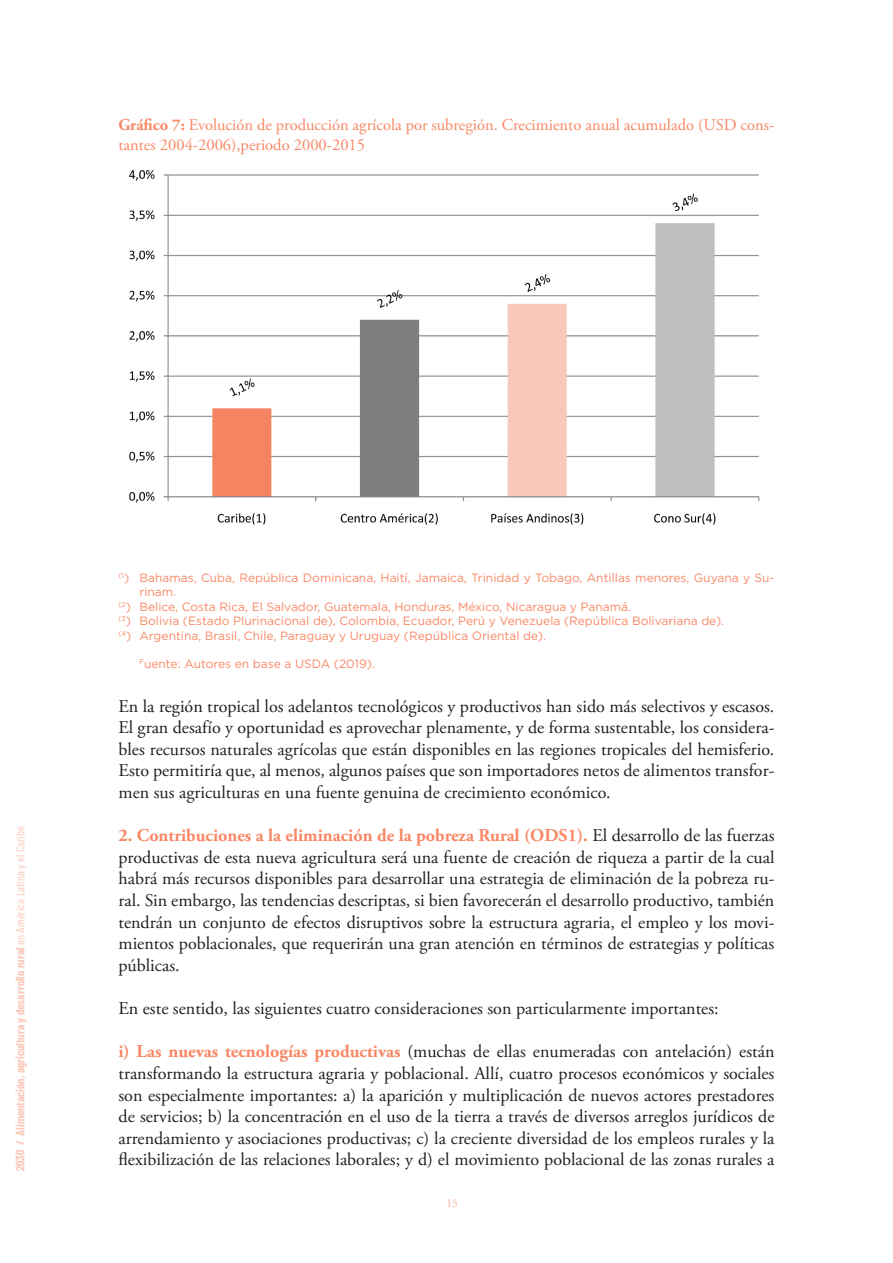
<style>
.page{position:relative;width:893px;height:1263px;background:#fff}
.page>*{position:absolute;margin:0;border:0;box-sizing:border-box;transform-origin:0 0}
.TEXTO_GENERAL{font:18px/21.6px "Adobe Garamond Pro";color:#231f20;text-align:justify}
.FIGURAS___FUENTES{font:16.5px/19.5px "Adobe Garamond Pro";color:#f98765}
.PIE_DE_PAGINA{font:12px/14.4px "Gotham";color:#f98765}
.t1{font:700 12px "Barlow Condensed";color:#fcc9ba}
.t2{font:12px "Minion Pro";color:#fbb7a3}
.s1{font-weight:700}
.s2{font-weight:400}
.s3{font-weight:700;color:#f98765}
</style>
<div class="page">
<img style="left:129px;top:170px;width:631px;height:355px">
<p class="FIGURAS___FUENTES" style="left:118px;top:116px;width:657px"><span class="s1">Gráfico 7:</span> Evolución de producción agrícola por subregión. Crecimiento anual acumulado (USD cons&shy;tantes 2004-2006),periodo 2000-2015</p>
<p class="t1" style="left:13px;top:1171px;width:347px;rotate:-90deg">2030 / Alimentación, agricultura y desarrollo rural <span class="s2">en América Latina y el Caribe</span></p>
<p class="PIE_DE_PAGINA" style="left:140px;top:570px;width:636px;text-indent:-21px"><sup>(1</sup>) Bahamas, Cuba, República Dominicana, Haití, Jamaica, Trinidad y Tobago, Antillas menores, Guyana y Su&shy;rinam.</p>
<p class="PIE_DE_PAGINA" style="left:118px;top:599px;width:514px"><sup>(2</sup>) Belice, Costa Rica, El Salvador, Guatemala, Honduras, México, Nicaragua y Panamá.</p>
<p class="PIE_DE_PAGINA" style="left:118px;top:613px;width:607px"><sup>(3</sup>) Bolivia (Estado Plurinacional de), Colombia, Ecuador, Perú y Venezuela (República Bolivariana de).</p>
<p class="PIE_DE_PAGINA" style="left:118px;top:628px;width:429px"><sup>(4</sup>) Argentina, Brasil, Chile, Paraguay y Uruguay (República Oriental de).</p>
<p class="PIE_DE_PAGINA" style="left:140px;top:657px;width:237px"><sup>F</sup>uente: Autores en base a USDA (2019).</p>
<p class="TEXTO_GENERAL" style="left:118px;top:696px;width:657px">En la región tropical los adelantos tecnológicos y productivos han sido más selectivos y escasos.<br>El gran desafío y oportunidad es aprovechar plenamente, y de forma sustentable, los considera&shy;bles recursos naturales agrícolas que están disponibles en las regiones tropicales del hemisferio.<br>Esto permitiría que, al menos, algunos países que son importadores netos de alimentos transfor&shy;men sus agriculturas en una fuente genuina de crecimiento económico.</p>
<p class="TEXTO_GENERAL" style="left:118px;top:825px;width:657px"><span class="s3">2. Contribuciones a la eliminación de la pobreza Rural (ODS1).</span> El desarrollo de las fuerzas productivas de esta nueva agricultura será una fuente de creación de riqueza a partir de la cual habrá más recursos disponibles para desarrollar una estrategia de eliminación de la pobreza ru&shy;ral. Sin embargo, las tendencias descriptas, si bien favorecerán el desarrollo productivo, también tendrán un conjunto de efectos disruptivos sobre la estructura agraria, el empleo y los movi&shy;mientos poblacionales, que requerirán una gran atención en términos de estrategias y políticas públicas.</p>
<p class="TEXTO_GENERAL" style="left:118px;top:998px;width:602px">En este sentido, las siguientes cuatro consideraciones son particularmente importantes:</p>
<p class="TEXTO_GENERAL" style="left:118px;top:1041px;width:657px"><span class="s3">i) Las nuevas tecnologías productivas</span> (muchas de ellas enumeradas con antelación) están transformando la estructura agraria y poblacional. Allí, cuatro procesos económicos y sociales son especialmente importantes: a) la aparición y multiplicación de nuevos actores prestadores de servicios; b) la concentración en el uso de la tierra a través de diversos arreglos jurídicos de arrendamiento y asociaciones productivas; c) la creciente diversidad de los empleos rurales y la flexibilización de las relaciones laborales; y d) el movimiento poblacional de las zonas rurales a</p>
<p class="t2" style="left:446px;top:1195px;width:13px">15</p>
</div>
